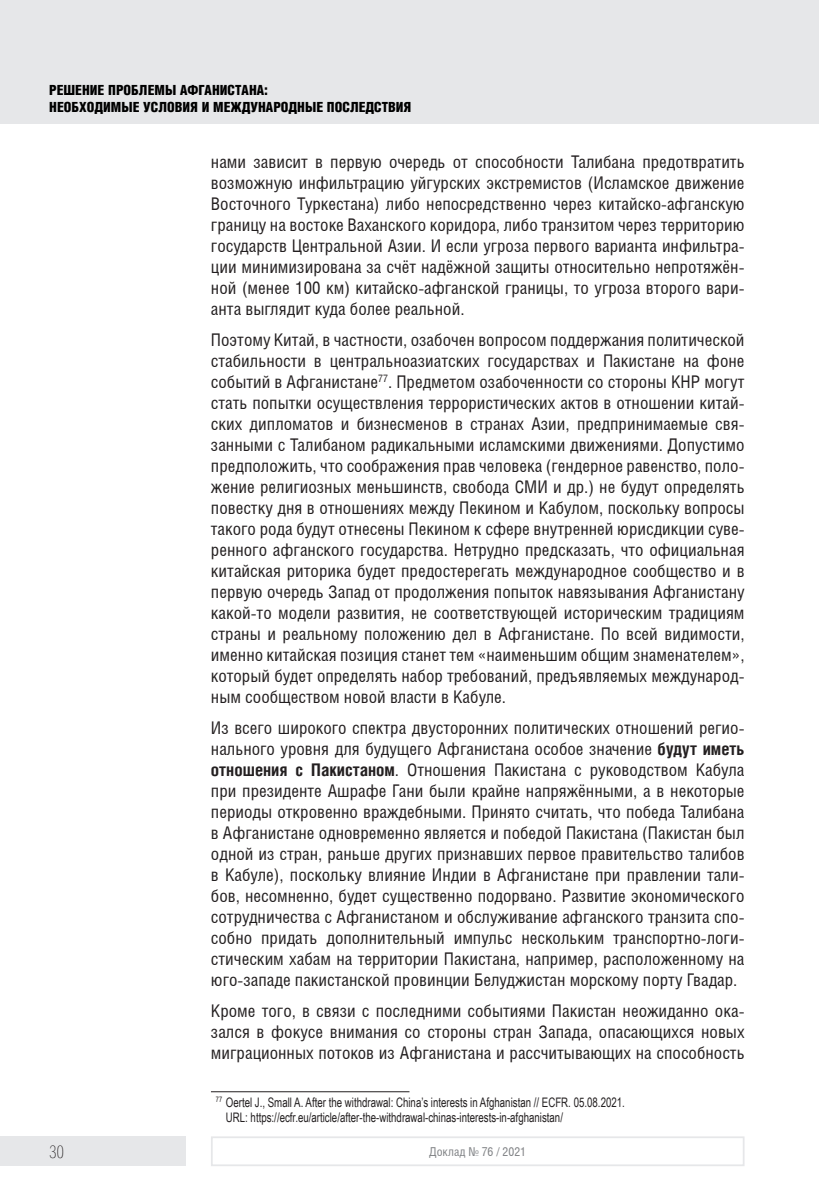
<style>
.page{position:relative;width:819px;height:1191px;background:#fff}
.page>*{position:absolute;margin:0;border:0;box-sizing:border-box;transform-origin:0 0}
.Основной_текст{font:17.5px/21px "Helios Cond";color:#231f20;text-align:justify}
.t1{font:17.5px "Helios Cond Thin C";color:#231f20}
.t2{font:900 14px/17.5px "Helios Cond";color:#000}
.Сноска_с_чертой{font:13.12px "Arial Narrow";color:#231f20;scale:.9 1}
.Сноска_http{font:13.12px "Arial Narrow";color:#231f20;scale:.9 1}
.t3{font:12.25px "Helios Cond";color:#808285}
.s1{font-weight:700}
</style>
<div class="page">
<div style="left:0;top:0;width:819px;height:124px;background:#e6e7e9"></div>
<div style="left:0;top:1136px;width:186px;height:30px;background:#e6e7e9"></div>
<div style="left:211px;top:1136px;width:533px;height:30px;border:2px solid #e6e7e9"></div>
<hr style="left:211px;top:1091px;width:198px;height:1px;background:#231f20">
<p class="t2" style="left:49px;top:81px;width:364px">РЕШЕНИЕ ПРОБЛЕМЫ АФГАНИСТАНА:<br>НЕОБХОДИМЫЕ УСЛОВИЯ И МЕЖДУНАРОДНЫЕ ПОСЛЕДСТВИЯ</p>
<p class="Основной_текст" style="left:211px;top:151px;width:535px">нами зависит в первую очередь от способности Талибана предотвратить возможную инфильтрацию уйгурских экстремистов (Исламское движение Восточного Туркестана) либо непосредственно через китайско-афганскую границу на востоке Ваханского коридора, либо транзитом через территорию государств Центральной Азии. И если угроза первого варианта инфильтра&shy;ции минимизирована за счёт надёжной защиты относительно непротяжён&shy;ной (менее 100 км) китайско-афганской границы, то угроза второго вари&shy;анта выглядит куда более реальной.</p>
<p class="Основной_текст" style="left:211px;top:329px;width:535px">Поэтому Китай, в частности, озабочен вопросом поддержания политической стабильности в центральноазиатских государствах и Пакистане на фоне событий в Афганистане<sup>77</sup>. Предметом озабоченности со стороны КНР могут стать попытки осуществления террористических актов в отношении китай&shy;ских дипломатов и бизнесменов в странах Азии, предпринимаемые свя&shy;занными с Талибаном радикальными исламскими движениями. Допустимо предположить, что соображения прав человека (гендерное равенство, поло&shy;жение религиозных меньшинств, свобода СМИ и др.) не будут определять повестку дня в отношениях между Пекином и Кабулом, поскольку вопросы такого рода будут отнесены Пекином к сфере внутренней юрисдикции суве&shy;ренного афганского государства. Нетрудно предсказать, что официальная китайская риторика будет предостерегать международное сообщество и в первую очередь Запад от продолжения попыток навязывания Афганистану какой-то модели развития, не соответствующей историческим традициям страны и реальному положению дел в Афганистане. По всей видимости, именно китайская позиция станет тем «наименьшим общим знаменателем», который будет определять набор требований, предъявляемых международ&shy;ным сообществом новой власти в Кабуле.</p>
<p class="Основной_текст" style="left:211px;top:716px;width:535px">Из всего широкого спектра двусторонних политических отношений регио&shy;нального уровня для будущего Афганистана особое значение <span class="s1">будут иметь отношения с Пакистаном</span>. Отношения Пакистана с руководством Кабула при президенте Ашрафе Гани были крайне напряжёнными, а в некоторые периоды откровенно враждебными. Принято считать, что победа Талибана в Афганистане одновременно является и победой Пакистана (Пакистан был одной из стран, раньше других признавших первое правительство талибов в Кабуле), поскольку влияние Индии в Афганистане при правлении тали&shy;бов, несомненно, будет существенно подорвано. Развитие экономического сотрудничества с Афганистаном и обслуживание афганского транзита спо&shy;собно придать дополнительный импульс нескольким транспортно-логи&shy;стическим хабам на территории Пакистана, например, расположенному на юго-западе пакистанской провинции Белуджистан морскому порту Гвадар.</p>
<p class="Основной_текст" style="left:211px;top:999px;width:535px">Кроме того, в связи с последними событиями Пакистан неожиданно ока&shy;зался в фокусе внимания со стороны стран Запада, опасающихся новых миграционных потоков из Афганистана и рассчитывающих на способность</p>
<p class="Сноска_с_чертой" style="left:216px;top:1092px;width:456px"><sup>77</sup> Oertel J., Small A. After the withdrawal: China’s interests in Afghanistan // ECFR. 05.08.2021.</p>
<p class="Сноска_http" style="left:226px;top:1107px;width:376px">URL: https://ecfr.eu/article/after-the-withdrawal-chinas-interests-in-afghanistan/</p>
<p class="t1" style="left:50px;top:1142px;width:16px">30</p>
<p class="t3" style="left:429px;top:1144px;width:98px">Доклад № 76 / 2021</p>
</div>
